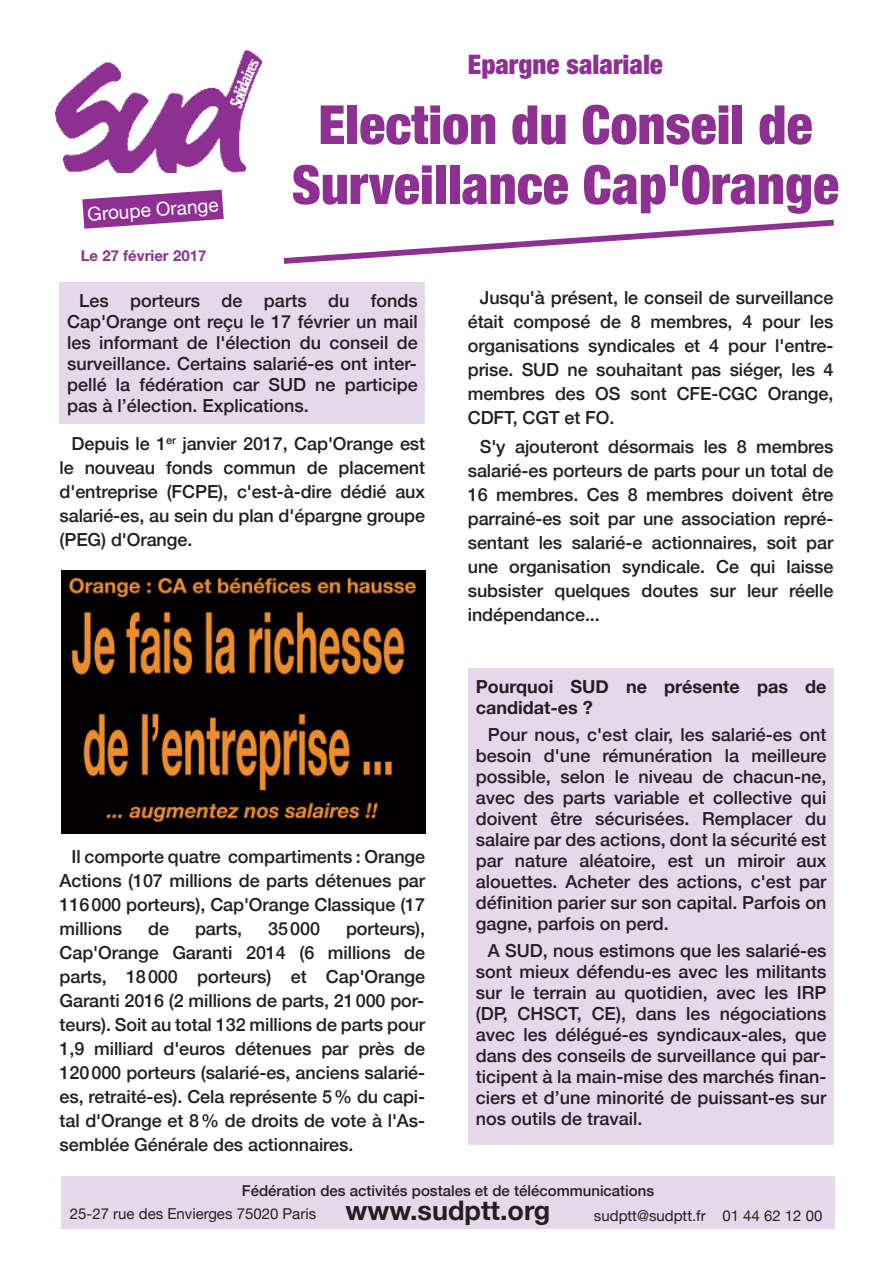
<style>
.page{position:relative;width:893px;height:1263px;background:#fff}
.page>*{position:absolute;margin:0;border:0;box-sizing:border-box;transform-origin:0 0}
.t1{font:900 condensed 54px/60px "Helvetica Neue";color:#8d3092;text-align:center}
.t2{font:900 condensed 27px "Helvetica Neue";color:#8d3092}
.t3{font:19.05px "Helvetica Neue";color:#fff}
.t4{font:500 18px/24px "Helvetica Neue";letter-spacing:-.005em;color:#231f20;text-align:justify}
.t5{font:700 18px/21px "Helvetica Neue";color:#231f20}
.t6{font:500 15px/23.2px "Helvetica Neue";color:#231f20}
.t7{font:15px "Helvetica Neue";color:#231f20}
.t8{font:700 15px "Helvetica Neue";color:#8d3092}
.s1{font-weight:400}
.s2{font-weight:700;font-size:27px}
</style>
<div class="page">
<div style="left:61px;top:1177px;width:774px;height:52px;background:#e6d8ea"></div>
<img style="left:55px;top:51px;width:206px;height:121px">
<svg style="left:284px;top:220px;width:550px;height:44px"></svg>
<svg style="left:82px;top:190px;width:142px;height:39px"></svg>
<div style="left:60px;top:283px;width:365px;height:141px;background:#e6d8ea"></div>
<img style="left:61px;top:570px;width:365px;height:264px">
<div style="left:468px;top:668px;width:366px;height:476px;background:#e6d8ea"></div>
<p class="t3" style="left:87px;top:203px;width:133px;rotate:-4deg">Groupe Orange</p>
<p class="t8" style="left:81px;top:246px;width:127px">Le 27 février 2017</p>
<h2 class="t2" style="left:468px;top:42px;width:197px">Epargne salariale</h2>
<h1 class="t1" style="left:292px;top:92px;width:549px">Election du Conseil de<br>Surveillance Cap'Orange</h1>
<p class="t4" style="left:67px;top:290px;width:352px;line-height:21px;text-indent:12px">Les porteurs de parts du fonds Cap'Orange ont reçu le 17 février un mail les informant de l'élection du conseil de surveillance. Certains salarié-es ont inter&shy;pellé la fédération car SUD ne participe pas à l’élection. Explications.</p>
<p class="t4" style="left:60px;top:432px;width:367px;text-indent:12px">Depuis le 1<sup>er</sup> janvier 2017, Cap'Orange est le nouveau fonds commun de placement d'entreprise (FCPE), c'est-à-dire dédié aux salarié-es, au sein du plan d'épargne groupe (PEG) d'Orange.</p>
<p class="t4" style="left:60px;top:844px;width:367px;text-indent:12px">Il comporte quatre compartiments : Orange Actions (107 millions de parts détenues par 116000 porteurs), Cap'Orange Classique (17 millions</p>
<p class="t4" style="left:60px;top:916px;width:367px;text-indent:286px">porteurs), Cap'Orange Garanti 2014 (6 millions de parts, 18000 porteurs) et Cap'Orange Garanti 2016 (2 millions de parts, 21000 por&shy;teurs). Soit au total 132 millions de parts pour 1,9 milliard d'euros détenues par près de 120000 porteurs (salarié-es, anciens salarié&shy;es, retraité-es). Cela représente 5% du capi&shy;tal d'Orange et 8% de droits de vote à l'As&shy;semblée Générale des actionnaires.</p>
<p class="t4" style="left:148px;top:916px;width:22px">de</p>
<p class="t4" style="left:195px;top:916px;width:49px">parts,</p>
<p class="t4" style="left:268px;top:916px;width:53px">35000</p>
<p class="t4" style="left:468px;top:285px;width:367px;text-indent:12px">Jusqu'à présent, le conseil de surveillance était composé de 8 membres, 4 pour les organisations syndicales et 4 pour l'entre&shy;prise. SUD ne souhaitant pas siéger, les 4 membres des OS sont CFE-CGC Orange, CDFT, CGT et FO.</p>
<p class="t4" style="left:468px;top:434px;width:367px;text-indent:12px">S'y ajouteront désormais les 8 membres salarié-es porteurs de parts pour un total de 16 membres. Ces 8 membres doivent être parrainé-es soit par une association repré&shy;sentant les salarié-e actionnaires, soit par une organisation syndicale. Ce qui laisse subsister quelques doutes sur leur réelle indépendance...</p>
<p class="t5" style="left:476px;top:676px;width:352px">Pourquoi SUD ne présente pas de candidat-es ?</p>
<p class="t4" style="left:476px;top:724px;width:352px;line-height:21px;text-indent:12px">Pour nous, c'est clair, les salarié-es ont besoin d'une rémunération la meilleure possible, selon le niveau de chacun-ne, avec des parts variable et collective qui doivent être sécurisées. Remplacer du salaire par des actions, dont la sécurité est par nature aléatoire, est un miroir aux alouettes. Acheter des actions, c'est par définition parier sur son capital. Parfois on gagne, parfois on perd.</p>
<p class="t4" style="left:476px;top:940px;width:352px;line-height:21px;text-indent:12px">A SUD, nous estimons que les salarié-es sont mieux défendu-es avec les militants sur le terrain au quotidien, avec les IRP (DP, CHSCT, CE), dans les négociations avec les délégué-es syndicaux-ales, que dans des conseils de surveillance qui par&shy;ticipent à la main-mise des marchés finan&shy;ciers et d’une minorité de puissant-es sur nos outils de travail.</p>
<p class="t6" style="left:70px;top:1178px;width:586px;text-indent:172px">Fédération des activités postales et de télécommunications<br><span class="s1">25-27 rue des Envierges 75020 Paris</span> <span class="s2">www.sudptt.org</span></p>
<p class="t7" style="left:594px;top:1206px;width:230px">sudptt@sudptt.fr 01 44 62 12 00</p>
</div>
